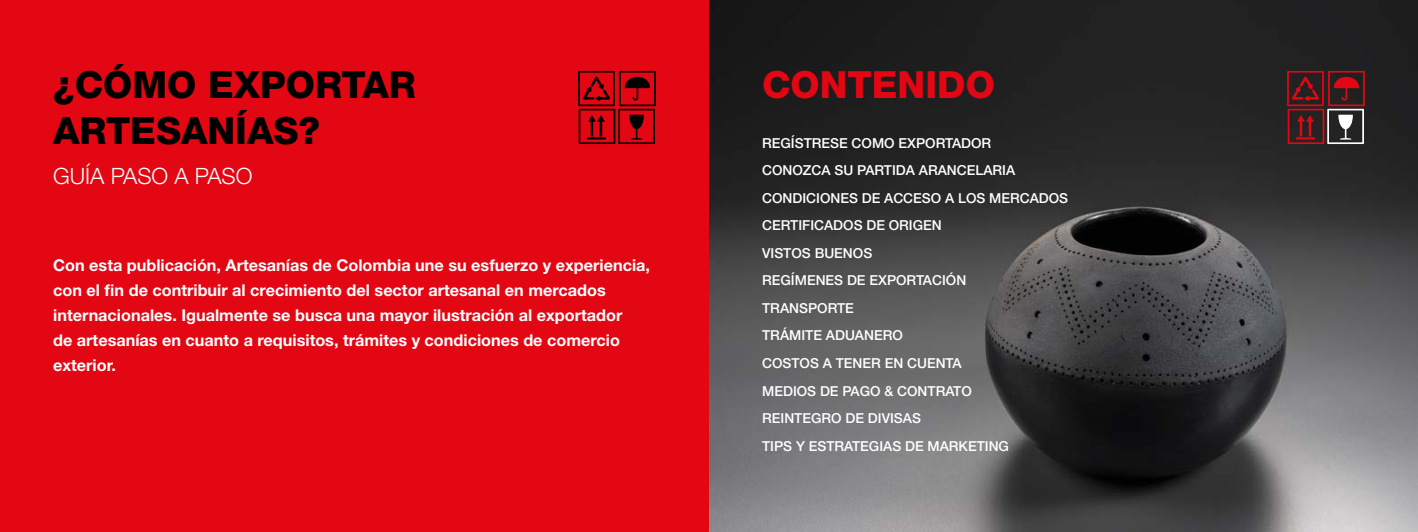
<style>
.page{position:relative;width:1418px;height:532px;background:#fff}
.page>*{position:absolute;margin:0;border:0;box-sizing:border-box;transform-origin:0 0}
.t1{font:800 37.5px/46.2px "Helvetica Neue LT Std";color:#000}
.t2{font:800 37.5px "Helvetica Neue LT Std";color:#e30613}
.t3{font:300 22.5px "Helvetica Neue LT Std";color:#fff}
.t4{font:700 16.25px/25px "Helvetica Neue LT Std";color:#fff}
.t5{font:500 13.75px/27.5px "Helvetica Neue LT Std";color:#fff}
</style>
<div class="page">
<img style="left:709px;top:0;width:708px;height:531px">
<div style="left:0;top:0;width:709px;height:531px;background:#e30613"></div>
<svg style="left:578px;top:71px;width:78px;height:73px"></svg>
<svg style="left:1286px;top:71px;width:78px;height:73px;background:#5d2c2f"></svg>
<h1 class="t1" style="left:53px;top:61px;width:364px">¿CÓMO EXPORTAR<br>ARTESANÍAS?</h1>
<h2 class="t3" style="left:53px;top:162px;width:201px">GUÍA PASO A PASO</h2>
<p class="t4" style="left:53px;top:252px;width:598px">Con esta publicación, Artesanías de Colombia une su esfuerzo y experiencia, con el fin de contribuir al crecimiento del sector artesanal en mercados internacionales. Igualmente se busca una mayor ilustración al exportador<br>de artesanías en cuanto a requisitos, trámites y condiciones de comercio exterior.</p>
<h1 class="t2" style="left:762px;top:62px;width:234px">CONTENIDO</h1>
<p class="t5" style="left:762px;top:129px;width:307px">REGÍSTRESE COMO EXPORTADOR<br>CONOZCA SU PARTIDA ARANCELARIA<br>CONDICIONES DE ACCESO A LOS MERCADOS<br>CERTIFICADOS DE ORIGEN<br>VISTOS BUENOS<br>REGÍMENES DE EXPORTACIÓN<br>TRANSPORTE<br>TRÁMITE ADUANERO<br>COSTOS A TENER EN CUENTA<br>MEDIOS DE PAGO &amp; CONTRATO<br>REINTEGRO DE DIVISAS<br>TIPS Y ESTRATEGIAS DE MARKETING</p>
</div>
